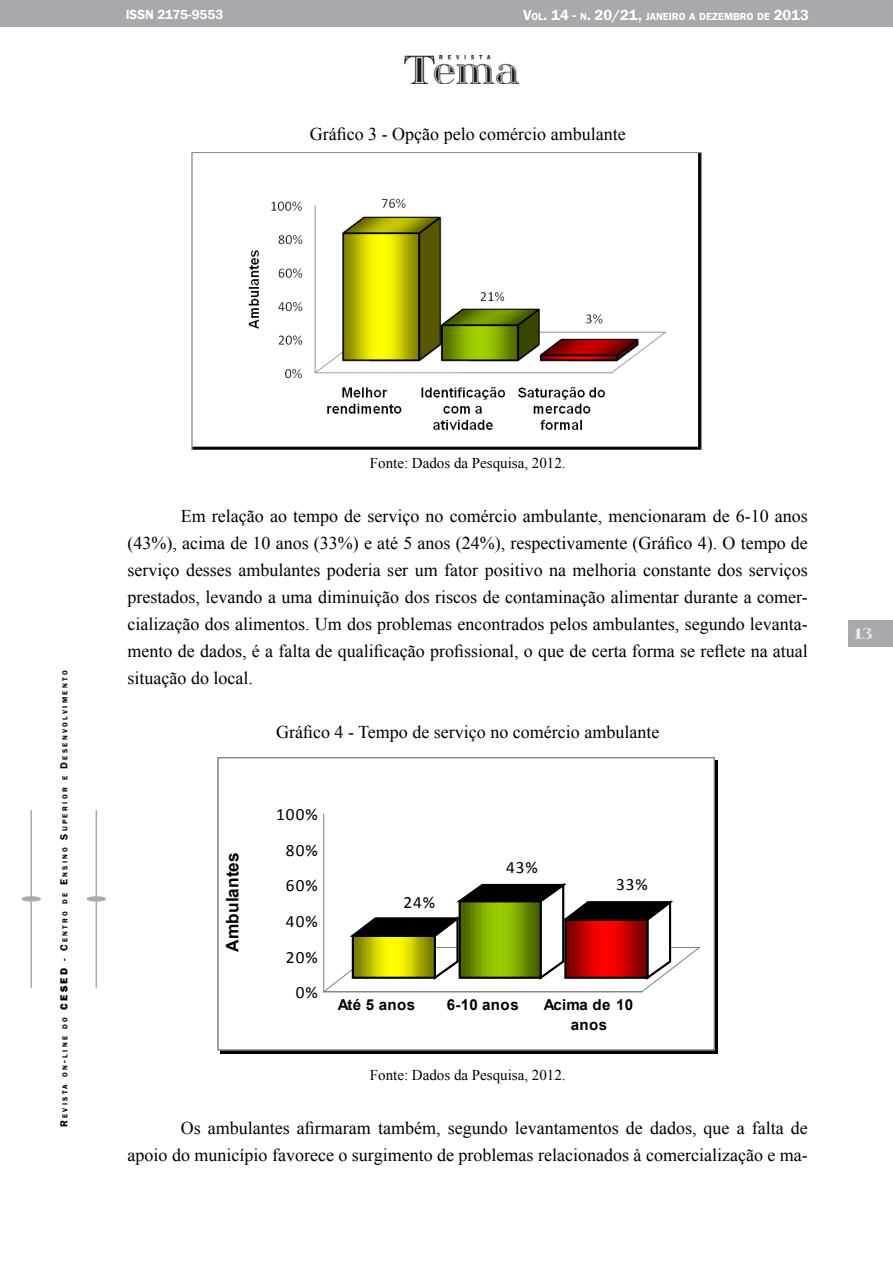
<style>
.page{position:relative;width:893px;height:1263px;background:#fff}
.page>*{position:absolute;margin:0;border:0;box-sizing:border-box;transform-origin:0 0}
.t1{font:18px/27px "Times New Roman";color:#000;text-align:justify}
.t2{font:18px "itsadzoke S01";color:#fff}
.t3{font:17.25px "Calibri";letter-spacing:.055em;color:#000}
.t4{font:700 17.25px "Arial";letter-spacing:.005em;color:#000}
.t5{font:700 15.15px/19.4px "Arial";letter-spacing:.015em;color:#000;text-align:center}
.t6{font:15px "Times New Roman";color:#000}
.t7{font:600 13.5px "Franklin Gothic";color:#fff}
.t8{font:600 10.5px "Franklin Gothic";color:#fff}
.t9{font:600 7.35px "Franklin Gothic";letter-spacing:.315em;color:#000}
.s1{font-size:15px}
.s2{font-size:10.5px}
.s3{font-weight:800;font-size:10.5px}
</style>
<div class="page">
<div style="left:0;top:0;width:893px;height:26px;background:#a7a9ac"></div>
<img style="left:405px;top:55px;width:114px;height:29px">
<div style="left:848px;top:621px;width:45px;height:26px;background:#a7a9ac"></div>
<hr style="left:87px;top:897px;width:18px;height:4px;background:#a7a9ac;border-radius:50%">
<div style="left:87px;top:896px;width:19px;height:5px;border:2px solid #a7a9ac;border-radius:50%"></div>
<hr style="left:96px;top:810px;width:1px;height:178px;background:#a7a9ac">
<hr style="left:22px;top:897px;width:18px;height:4px;background:#a7a9ac;border-radius:50%">
<div style="left:22px;top:896px;width:19px;height:5px;border:2px solid #a7a9ac;border-radius:50%"></div>
<hr style="left:31px;top:810px;width:1px;height:178px;background:#a7a9ac">
<img style="left:191px;top:152px;width:511px;height:298px">
<hr style="left:714px;top:760px;width:3px;height:293px;background:#000">
<hr style="left:220px;top:1050px;width:497px;height:3px;background:#000">
<svg style="left:324px;top:881px;width:376px;height:111px"></svg>
<hr style="left:323px;top:814px;width:1px;height:178px;background:#808080">
<hr style="left:324px;top:991px;width:318px;height:1px;background:#808080">
<div style="left:218px;top:758px;width:496px;height:292px;border:1px solid #808080"></div>
<p class="t7" style="left:126px;top:6px;width:99px">ISSN 2175-9553</p>
<p class="t8" style="left:523px;top:10px;width:287px"><span class="s1">V</span>OL<span class="s1">. 14 -</span> N<span class="s1">. 20/21,</span> JANEIRO A DEZEMBRO DE <span class="s1">2013</span></p>
<p class="t1" style="left:310px;top:120px;width:317px">Gráfico 3 - Opção pelo comércio ambulante</p>
<p class="t9" style="left:60px;top:1127px;width:458px;rotate:-90deg"><span class="s2">R</span> EVISTA ON<span class="s2">-</span>LINE DO <span class="s3">CESED</span> <span class="s2">- C</span>ENTRO DE <span class="s2">E</span> NSINO <span class="s2">S</span>UPERIOR E <span class="s2">D</span> ESENVOLVIMENTO</p>
<p class="t6" style="left:370px;top:452px;width:197px">Fonte: Dados da Pesquisa, 2012.</p>
<p class="t1" style="left:128px;top:502px;width:682px;text-indent:53px">Em relação ao tempo de serviço no comércio ambulante, mencionaram de 6-10 anos (43%), acima de 10 anos (33%) e até 5 anos (24%), respectivamente (Gráfico 4). O tempo de serviço desses ambulantes poderia ser um fator positivo na melhoria constante dos serviços prestados, levando a uma diminuição dos riscos de contaminação alimentar durante a comer&shy;cialização dos alimentos. Um dos problemas encontrados pelos ambulantes, segundo levanta&shy;mento de dados, é a falta de qualificação profissional, o que de certa forma se reflete na atual situação do local.</p>
<p class="t1" style="left:276px;top:718px;width:385px">Gráfico 4 - Tempo de serviço no comércio ambulante</p>
<p class="t4" style="left:221px;top:952px;width:101px;rotate:-90deg">Ambulantes</p>
<p class="t3" style="left:276px;top:804px;width:43px">100%</p>
<p class="t3" style="left:286px;top:839px;width:33px">80%</p>
<p class="t3" style="left:286px;top:875px;width:33px">60%</p>
<p class="t3" style="left:286px;top:910px;width:33px">40%</p>
<p class="t3" style="left:286px;top:946px;width:33px">20%</p>
<p class="t3" style="left:404px;top:891px;width:33px">24%</p>
<p class="t3" style="left:506px;top:857px;width:33px">43%</p>
<p class="t3" style="left:616px;top:874px;width:33px">33%</p>
<p class="t3" style="left:296px;top:982px;width:24px">0%</p>
<p class="t5" style="left:338px;top:995px;width:79px">Até 5 anos</p>
<p class="t5" style="left:447px;top:995px;width:74px">6-10 anos</p>
<p class="t5" style="left:544px;top:995px;width:91px">Acima de 10 anos</p>
<p class="t6" style="left:370px;top:1065px;width:197px">Fonte: Dados da Pesquisa, 2012.</p>
<p class="t1" style="left:128px;top:1114px;width:682px;text-align:right">Os ambulantes afirmaram também, segundo levantamentos de dados, que a falta de<br>apoio do município favorece o surgimento de problemas relacionados à comercialização e ma-</p>
<p class="t2" style="left:855px;top:621px;width:20px">13</p>
</div>
